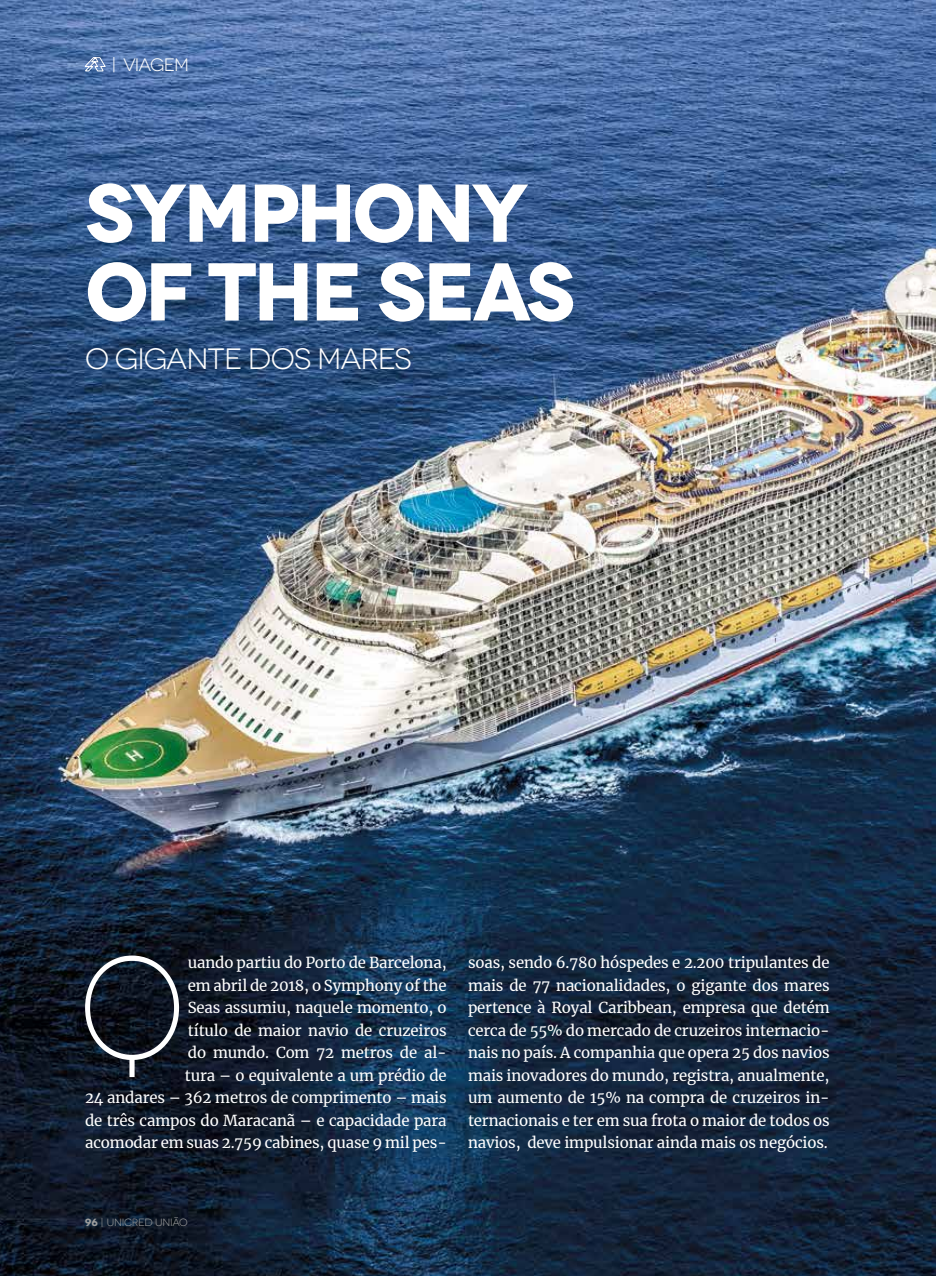
<style>
.page{position:relative;width:936px;height:1276px;background:#fff}
.page>*{position:absolute;margin:0;border:0;box-sizing:border-box;transform-origin:0 0}
.t1{font:300 143.55px "Novecentowide";color:#fff;scale:.9 1}
.t2{font:700 81.75px/78.8px "Novecentowide";letter-spacing:-.05em;color:#fff}
.t3{font:29.4px "Novecentowide";letter-spacing:-.03em;color:#fff}
.t4{font:18px "Novecentowide";letter-spacing:-.05em;color:#fff}
.t5{font:15px/22.5px "Merriweather";letter-spacing:-.01em;color:#fff;text-align:right}
.t6{font:10.5px "Novecentowide";letter-spacing:-.025em;color:#9d9d9c}
.s1{font-weight:700}
</style>
<div class="page">
<img style="left:0;top:0;width:935px;height:1276px">
<svg style="left:85px;top:56px;width:21px;height:16px"></svg>
<p class="t4" style="left:112px;top:55px;width:79px">| VIAGEM</p>
<h2 class="t2" style="left:85px;top:174px;width:491px">SYMPHONY<br>OF THE SEAS</h2>
<h3 class="t3" style="left:85px;top:341px;width:328px">O GIGANTE DOS MARES</h3>
<p class="t5" style="left:85px;top:951px;width:363px">uando partiu do Porto de Barcelona,<br>em abril de 2018, o Symphony of the<br>Seas assumiu, naquele momento, o<br>título de maior navio de cruzeiros<br>do mundo. Com 72 metros de al-<br>tura – o equivalente a um prédio de<br>24 andares – 362 metros de comprimento – mais de três campos do Maracanã – e capacidade para acomodar em suas 2.759 cabines, quase 9 mil pes-</p>
<p class="t5" style="left:468px;top:951px;width:363px;text-align:justify">soas, sendo 6.780 hóspedes e 2.200 tripulantes de mais de 77 nacionalidades, o gigante dos mares pertence à Royal Caribbean, empresa que detém cerca de 55% do mercado de cruzeiros internacio&shy;nais no país. A companhia que opera 25 dos navios mais inovadores do mundo, registra, anualmente, um aumento de 15% na compra de cruzeiros in&shy;ternacionais e ter em sua frota o maior de todos os navios, deve impulsionar ainda mais os negócios.</p>
<h1 class="t1" style="left:79px;top:926px;width:120px">Q</h1>
<p class="t6" style="left:85px;top:1215px;width:104px"><span class="s1">96</span> | UNICRED UNIÃO</p>
</div>
